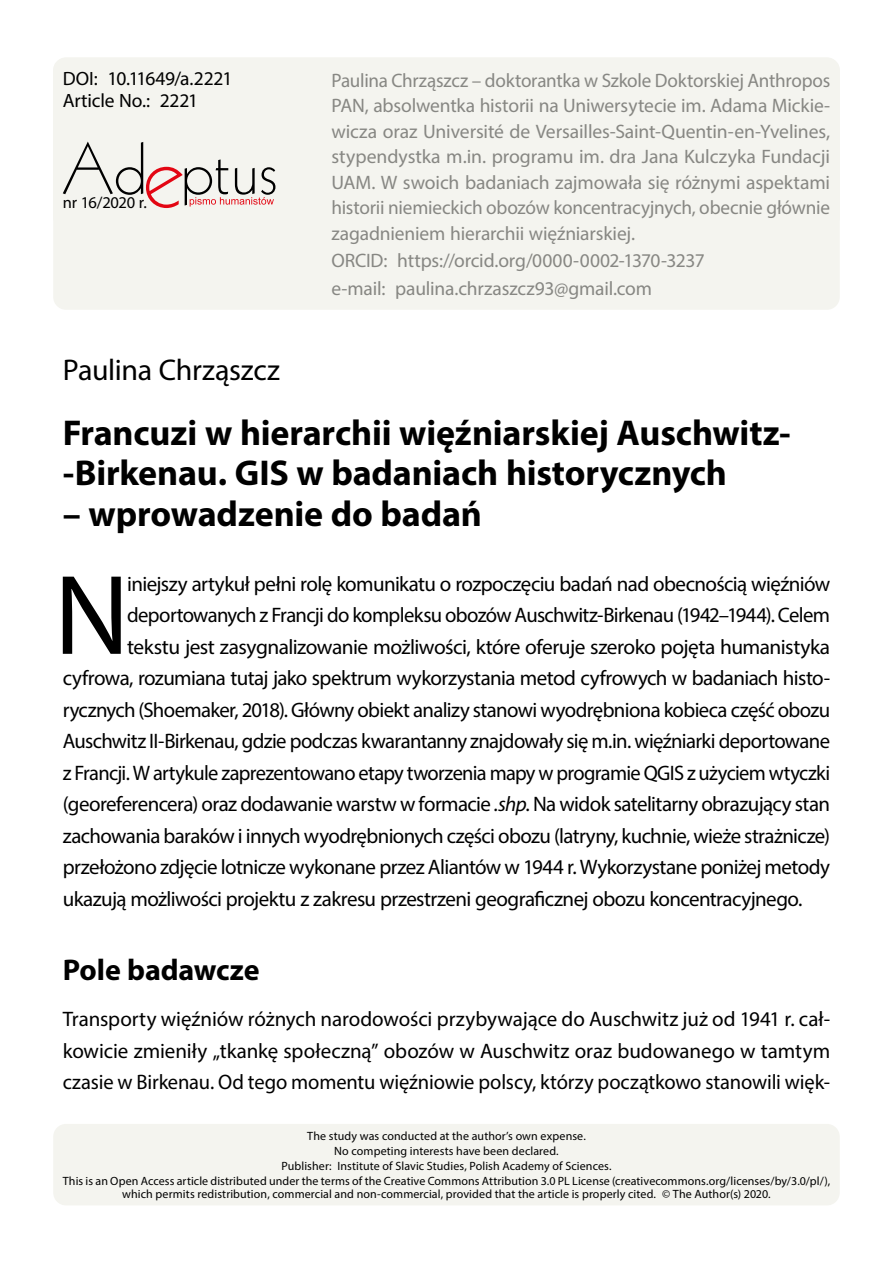
<style>
.page{position:relative;width:893px;height:1263px;background:#fff}
.page>*{position:absolute;margin:0;border:0;box-sizing:border-box;transform-origin:0 0}
.N_ormal_inicjał{font:114.45px "Myriad Pro";color:#000}
.Tytuł_artykułu{font:700 36px/40.5px "Myriad Pro";letter-spacing:-.005em;color:#000}
.Nazwisko{font:30px "Myriad Pro";letter-spacing:-.015em;color:#000}
.Tytuł_Rozdziału_1{font:700 30px "Myriad Pro";letter-spacing:-.005em;color:#000}
.N_ormal_inicjał-2{font:21px "Myriad Pro";letter-spacing:-.03em;color:#000}
.norm_bp{font:21px/31.5px "Myriad Pro";letter-spacing:-.005em;color:#000;text-align:justify}
.informacje_o_autorze{font:19.5px/25.5px "Myriad Pro";letter-spacing:-.01em;color:#878783;text-align:justify}
.indeks_DOI{font:19.5px "Myriad Pro";color:#000}
.indeks_DOI-2{font:19.35px "Myriad Pro";letter-spacing:-.01em;color:#000}
.numer_wydania{font:16.5px "Myriad Pro";color:#000}
.notka_lioencyjna{font:12px/12.8px "Myriad Pro";letter-spacing:.005em;color:#000;text-align:center}
.s1{font-size:19.35px}
.s2{font-style:italic}
</style>
<div class="page">
<div style="left:53px;top:1124px;width:787px;height:81px;background:#f4f4ef;border-radius:13px"></div>
<div style="left:53px;top:58px;width:787px;height:252px;background:#f4f4ef;border-radius:13px"></div>
<svg style="left:63px;top:142px;width:212px;height:66px"></svg>
<p class="indeks_DOI" style="left:63px;top:66px;width:171px"><span class="s1">DOI:</span> 10.11649/a.2221</p>
<p class="indeks_DOI-2" style="left:63px;top:89px;width:137px">Article No.: 2221</p>
<p class="numer_wydania" style="left:63px;top:192px;width:86px">nr 16/2020 r.</p>
<p class="informacje_o_autorze" style="left:331px;top:67px;width:500px">Paulina Chrząszcz – doktorantka w Szkole Doktorskiej Anthropos PAN, absolwentka historii na Uniwersytecie im. Adama Mickie&shy;wicza oraz Université de Versailles-Saint-Quentin-en-Yvelines, stypendystka m.in. programu im. dra Jana Kulczyka Fundacji UAM. W swoich badaniach zajmowała się różnymi aspektami historii niemieckich obozów koncentracyjnych, obecnie głównie zagadnieniem hierarchii więźniarskiej.</p>
<p class="informacje_o_autorze" style="left:331px;top:248px;width:375px">ORCID: https://orcid.org/0000-0002-1370-3237</p>
<p class="informacje_o_autorze" style="left:331px;top:276px;width:322px">e-mail: paulina.chrzaszcz93@gmail.com</p>
<p class="Nazwisko" style="left:63px;top:352px;width:219px">Paulina Chrząszcz</p>
<p class="Tytuł_artykułu" style="left:63px;top:411px;width:729px">Francuzi w hierarchii więźniarskiej Auschwitz-‑Birkenau. GIS w badaniach historycznych</p>
<p class="Tytuł_artykułu" style="left:63px;top:492px;width:421px">– wprowadzenie do badań</p>
<p class="N_ormal_inicjał" style="left:54px;top:545px;width:77px">N</p>
<p class="N_ormal_inicjał-2" style="left:127px;top:571px;width:705px">iniejszy artykuł pełni rolę komunikatu o rozpoczęciu badań nad obecnością więźniów</p>
<p class="N_ormal_inicjał-2" style="left:127px;top:602px;width:704px">deportowanych z Francji do kompleksu obozów Auschwitz-Birkenau (1942–1944). Celem</p>
<p class="N_ormal_inicjał-2" style="left:127px;top:634px;width:704px">tekstu jest zasygnalizowanie możliwości, które oferuje szeroko pojęta humanistyka</p>
<p class="N_ormal_inicjał-2" style="left:63px;top:665px;width:769px">cyfrowa, rozumiana tutaj jako spektrum wykorzystania metod cyfrowych w badaniach histo-</p>
<p class="N_ormal_inicjał-2" style="left:63px;top:697px;width:769px">rycznych (Shoemaker, 2018). Główny obiekt analizy stanowi wyodrębniona kobieca część obozu</p>
<p class="N_ormal_inicjał-2" style="left:63px;top:728px;width:769px">Auschwitz II-Birkenau, gdzie podczas kwarantanny znajdowały się m.in. więźniarki deportowane</p>
<p class="N_ormal_inicjał-2" style="left:63px;top:760px;width:769px">z Francji. W artykule zaprezentowano etapy tworzenia mapy w programie QGIS z użyciem wtyczki</p>
<p class="N_ormal_inicjał-2" style="left:63px;top:791px;width:769px">(georeferencera) oraz dodawanie warstw w formacie <span class="s2">.shp</span>. Na widok satelitarny obrazujący stan</p>
<p class="N_ormal_inicjał-2" style="left:63px;top:823px;width:769px">zachowania baraków i innych wyodrębnionych części obozu (latryny, kuchnie, wieże strażnicze)</p>
<p class="N_ormal_inicjał-2" style="left:63px;top:854px;width:769px">przełożono zdjęcie lotnicze wykonane przez Aliantów w 1944 r. Wykorzystane poniżej metody</p>
<p class="N_ormal_inicjał-2" style="left:63px;top:886px;width:741px">ukazują możliwości projektu z zakresu przestrzeni geograficznej obozu koncentracyjnego.</p>
<p class="Tytuł_Rozdziału_1" style="left:63px;top:950px;width:198px">Pole badawcze</p>
<p class="norm_bp" style="left:63px;top:1003px;width:769px">Transporty więźniów różnych narodowości przybywające do Auschwitz już od 1941 r. cał&shy;kowicie zmieniły „tkankę społeczną” obozów w Auschwitz oraz budowanego w tamtym czasie w Birkenau. Od tego momentu więźniowie polscy, którzy początkowo stanowili więk-</p>
<p class="notka_lioencyjna" style="left:307px;top:1130px;width:280px">The study was conducted at the author’s own expense.</p>
<p class="notka_lioencyjna" style="left:334px;top:1145px;width:226px">No competing interests have been declared.</p>
<p class="notka_lioencyjna" style="left:281px;top:1160px;width:332px">Publisher: Institute of Slavic Studies, Polish Academy of Sciences.</p>
<p class="notka_lioencyjna" style="left:63px;top:1174px;width:769px">This is an Open Access article distributed under the terms of the Creative Commons Attribution 3.0 PL License (creativecommons.org/licenses/by/3.0/pl/), which permits redistribution, commercial and non-commercial, provided that the article is properly cited. © The Author(s) 2020.</p>
</div>
